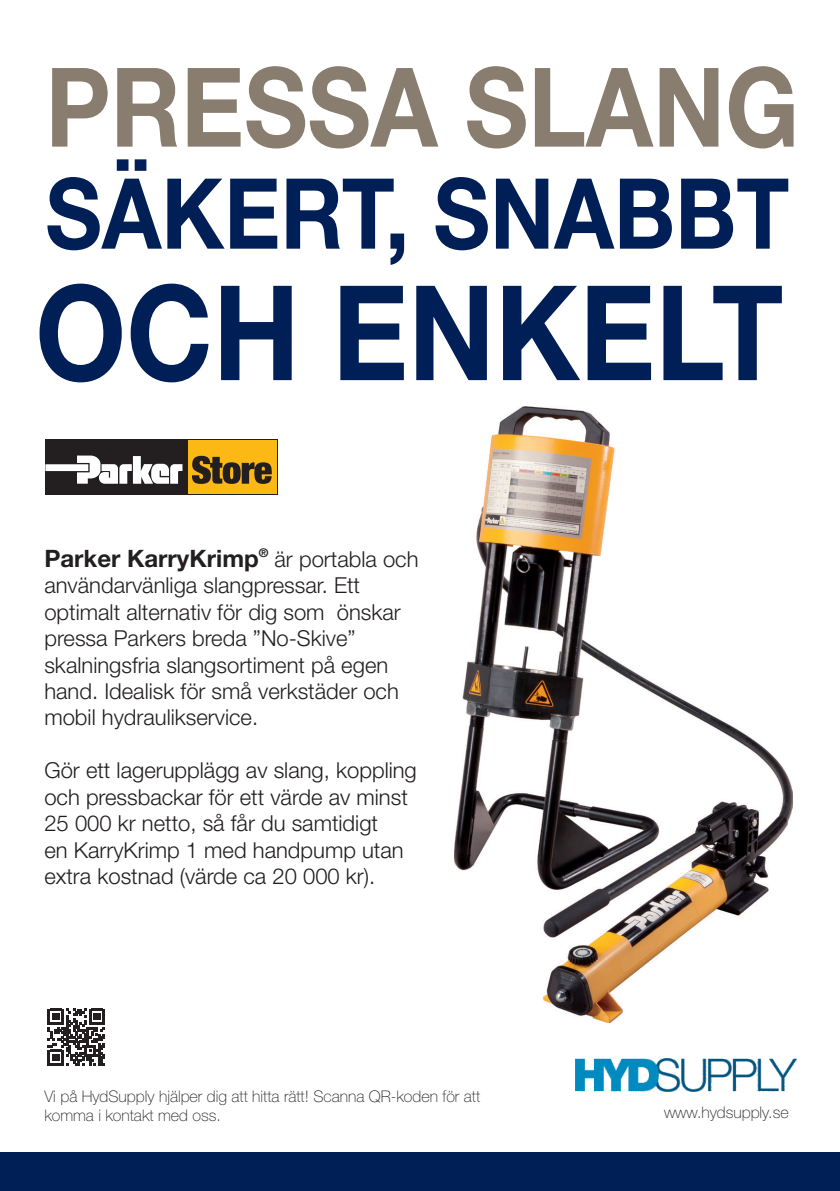
<style>
.page{position:relative;width:840px;height:1191px;background:#fff}
.page>*{position:absolute;margin:0;border:0;box-sizing:border-box;transform-origin:0 0}
.t1{font:700 132px "Helvetica Neue LT Std";color:#001f56;scale:.89 1}
.t2{font:700 110px "Helvetica Neue LT Std";color:#887d6e;scale:.89 1}
.t3{font:700 98px "Helvetica Neue LT Std";color:#001f56;scale:.89 1}
.t4{font:700 24px "Helvetica Neue LT Std";color:#231f20}
.t5{font:300 22px/26.4px "Helvetica Neue LT Std";color:#231f20}
.Pa1{font:300 22px/26.4px "Helvetica Neue LT Std";color:#221e1f}
.t6{font:100 16px/19.2px "Helvetica Neue LT Std";color:#231f20}
.s1{font-weight:300;font-size:22px}
</style>
<div class="page">
<svg style="left:48px;top:1008px;width:57px;height:57px"></svg>
<div style="left:45px;top:439px;width:233px;height:56px;background:#231f20"></div>
<div style="left:188px;top:441px;width:89px;height:53px;background:#fcb814"></div>
<svg style="left:192px;top:456px;width:79px;height:28px"></svg>
<svg style="left:45px;top:455px;width:137px;height:29px"></svg>
<div style="left:0;top:1152px;width:839px;height:39px;background:#001f56"></div>
<img style="left:454px;top:407px;width:338px;height:615px">
<img style="left:575px;top:1058px;width:221px;height:34px">
<p class="t2" style="left:45px;top:39px;width:848px">PRESSA SLANG</p>
<p class="t3" style="left:45px;top:153px;width:837px">SÄKERT, SNABBT</p>
<p class="t1" style="left:35px;top:251px;width:841px">OCH ENKELT</p>
<p class="t4" style="left:44px;top:543px;width:375px">Parker KarryKrimp<sup>®</sup> <span class="s1">är portabla och</span></p>
<p class="t5" style="left:44px;top:572px;width:358px">användarvänliga slangpressar. Ett optimalt alternativ för dig som önskar pressa Parkers breda ”No-Skive” skalningsfria slangsortiment på egen hand. Idealisk för små verkstäder och mobil hydraulikservice.</p>
<p class="Pa1" style="left:44px;top:757px;width:374px">Gör ett lagerupplägg av slang, koppling och pressbackar för ett värde av minst 25 000 kr netto, så får du samtidigt<br>en KarryKrimp 1 med handpump utan extra kostnad (värde ca 20 000 kr).</p>
<p class="t6" style="left:44px;top:1086px;width:437px">Vi på HydSupply hjälper dig att hitta rätt! Scanna QR-koden för att komma i kontakt med oss.</p>
<p class="t6" style="left:663px;top:1102px;width:126px">www.hydsupply.se</p>
</div>
